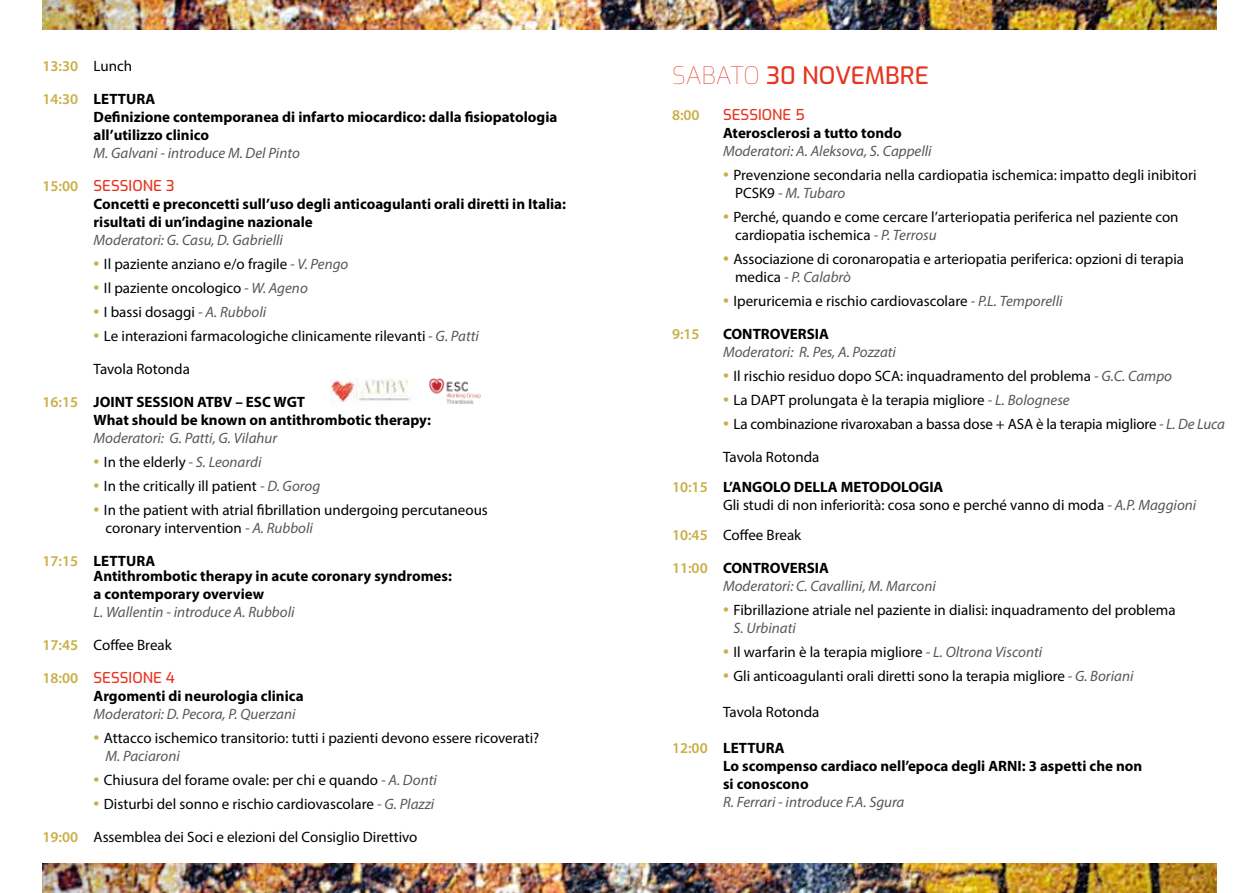
<style>
.page{position:relative;width:1259px;height:893px;background:#fff}
.page>*{position:absolute;margin:0;border:0;box-sizing:border-box;transform-origin:0 0}
.t1{font:500 24px "Exo";color:#e63621}
.t2{font:15px/18px "Myriad Pro";color:#000}
.t3{font:700 15px/18px "Myriad Pro";color:#000}
.t4{font:italic 15px/18px "Myriad Pro";color:#575756}
.t5{font:500 15px "Exo";color:#e63621}
.t6{font:600 15px "Myriad Pro";color:#caaf46}
.s1{font-weight:400;color:#000}
.s2{font-weight:600;color:#caaf46}
.s3{font-family:"Myriad Pro";font-weight:600;color:#caaf46}
.s4{font-size:21px;color:#caaf46}
.s5{font-style:italic;color:#575756}
.s6{font-weight:100}
.s7{font-weight:400}
.s8{font-weight:600;font-style:normal;color:#caaf46}
.s9{font-weight:700;font-style:normal;color:#000}
</style>
<div class="page">
<img style="left:43px;top:863px;width:1173px;height:30px">
<img style="left:43px;top:0;width:1173px;height:30px">
<img style="left:330px;top:378px;width:80px;height:25px">
<img style="left:429px;top:378px;width:52px;height:26px">
<p class="t6" style="left:43px;top:56px;width:91px">13:30 <span class="s1">Lunch</span></p>
<p class="t3" style="left:94px;top:89px;width:465px;text-indent:-51px"><span class="s2">14:30</span> LETTURA<br>Definizione contemporanea di infarto miocardico: dalla fisiopatologia all’utilizzo clinico</p>
<p class="t4" style="left:94px;top:144px;width:208px">M. Galvani - introduce M. Del Pinto</p>
<p class="t5" style="left:43px;top:174px;width:134px"><span class="s3">15:00</span> SESSIONE 3</p>
<p class="t3" style="left:94px;top:194px;width:474px">Concetti e preconcetti sull’uso degli anticoagulanti orali diretti in Italia: risultati di un’indagine nazionale</p>
<p class="t4" style="left:94px;top:231px;width:191px">Moderatori: G. Casu, D. Gabrielli</p>
<p class="t2" style="left:94px;top:255px;width:256px"><span class="s4">•</span> Il paziente anziano e/o fragile <span class="s5">- V. Pengo</span></p>
<p class="t2" style="left:94px;top:279px;width:216px"><span class="s4">•</span> Il paziente oncologico <span class="s5">- W. Ageno</span></p>
<p class="t2" style="left:94px;top:303px;width:174px"><span class="s4">•</span> I bassi dosaggi <span class="s5">- A. Rubboli</span></p>
<p class="t2" style="left:94px;top:327px;width:387px"><span class="s4">•</span> Le interazioni farmacologiche clinicamente rilevanti <span class="s5">- G. Patti</span></p>
<p class="t2" style="left:94px;top:360px;width:98px">Tavola Rotonda</p>
<p class="t3" style="left:94px;top:392px;width:339px;text-indent:-51px"><span class="s2">16:15</span> JOINT SESSION ATBV – ESC WGT<br>What should be known on antithrombotic therapy:</p>
<p class="t4" style="left:94px;top:429px;width:185px">Moderatori: G. Patti, G. Vilahur</p>
<p class="t2" style="left:94px;top:453px;width:169px"><span class="s4">•</span> In the elderly <span class="s5">- S. Leonardi</span></p>
<p class="t2" style="left:94px;top:477px;width:228px"><span class="s4">•</span> In the critically ill patient <span class="s5">- D. Gorog</span></p>
<p class="t2" style="left:106px;top:501px;width:384px;text-indent:-12px"><span class="s4">•</span> In the patient with atrial fibrillation undergoing percutaneous coronary intervention <span class="s5">- A. Rubboli</span></p>
<p class="t3" style="left:94px;top:553px;width:360px;line-height:15px;text-indent:-51px"><span class="s2">17:15</span> LETTURA<br>Antithrombotic therapy in acute coronary syndromes:</p>
<p class="t3" style="left:94px;top:584px;width:172px">a contemporary overview</p>
<p class="t4" style="left:94px;top:603px;width:202px">L. Wallentin - introduce A. Rubboli</p>
<p class="t2" style="left:43px;top:636px;width:131px"><span class="s2">17:45</span> Coffee Break</p>
<p class="t5" style="left:43px;top:666px;width:134px"><span class="s3">18:00</span> SESSIONE 4</p>
<p class="t3" style="left:94px;top:686px;width:211px">Argomenti di neurologia clinica</p>
<p class="t4" style="left:94px;top:705px;width:203px">Moderatori: D. Pecora, P. Querzani</p>
<p class="t2" style="left:106px;top:729px;width:435px;text-indent:-12px"><span class="s4">•</span> Attacco ischemico transitorio: tutti i pazienti devono essere ricoverati?<br><span class="s5">M. Paciaroni</span></p>
<p class="t2" style="left:94px;top:771px;width:345px"><span class="s4">•</span> Chiusura del forame ovale: per chi e quando <span class="s5">- A. Donti</span></p>
<p class="t2" style="left:94px;top:795px;width:342px"><span class="s4">•</span> Disturbi del sonno e rischio cardiovascolare <span class="s5">- G. Plazzi</span></p>
<p class="t2" style="left:43px;top:828px;width:376px"><span class="s2">19:00</span> Assemblea dei Soci e elezioni del Consiglio Direttivo</p>
<h1 class="t1" style="left:672px;top:57px;width:258px"><span class="s6">SABATO</span> 30 NOVEMBRE</h1>
<p class="t6" style="left:672px;top:105px;width:29px">8:00</p>
<p class="t5" style="left:723px;top:103px;width:83px">SESSIONE 5</p>
<p class="t3" style="left:723px;top:123px;width:180px">Aterosclerosi a tutto tondo</p>
<p class="t4" style="left:723px;top:141px;width:210px">Moderatori: A. Aleksova, S. Cappelli</p>
<p class="t2" style="left:735px;top:165px;width:463px;text-indent:-12px"><span class="s4">•</span> Prevenzione secondaria nella cardiopatia ischemica: impatto degli inibitori<br>PCSK9 <span class="s5">- M. Tubaro</span></p>
<p class="t2" style="left:735px;top:207px;width:445px;text-indent:-12px"><span class="s4">•</span> Perché, quando e come cercare l’arteriopatia periferica nel paziente con cardiopatia ischemica <span class="s5">- P. Terrosu</span></p>
<p class="t2" style="left:735px;top:249px;width:450px;text-indent:-12px"><span class="s4">•</span> Associazione di coronaropatia e arteriopatia periferica: opzioni di terapia medica <span class="s5">- P. Calabrò</span></p>
<p class="t2" style="left:723px;top:291px;width:341px"><span class="s4">•</span> Iperuricemia e rischio cardiovascolare <span class="s5">- P.L. Temporelli</span></p>
<p class="t6" style="left:672px;top:324px;width:29px">9:15</p>
<p class="t3" style="left:723px;top:324px;width:107px">CONTROVERSIA</p>
<p class="t4" style="left:723px;top:342px;width:174px">Moderatori: R. Pes, A. Pozzati</p>
<p class="t2" style="left:723px;top:366px;width:450px"><span class="s4">•</span> Il rischio residuo dopo SCA: inquadramento del problema <span class="s5">- G.C. Campo</span></p>
<p class="t2" style="left:723px;top:390px;width:348px"><span class="s4">•</span> La DAPT prolungata è la terapia migliore <span class="s5">- L. Bolognese</span></p>
<p class="t2" style="left:723px;top:414px;width:503px"><span class="s4">•</span> La combinazione rivaroxaban a bassa dose + ASA è la terapia migliore <span class="s5">- L. De Luca</span></p>
<p class="t3" style="left:672px;top:441px;width:273px;line-height:30px;text-indent:51px"><span class="s7">Tavola Rotonda<br></span><span class="s2">10:15</span> L’ANGOLO DELLA METODOLOGIA</p>
<p class="t2" style="left:672px;top:489px;width:526px;line-height:30px;text-indent:51px">Gli studi di non inferiorità: cosa sono e perché vanno di moda <span class="s5">- A.P. Maggioni<br></span><span class="s2">10:45</span> Coffee Break</p>
<p class="t4" style="left:723px;top:558px;width:214px;text-indent:-51px"><span class="s8">11:00</span> <span class="s9">CONTROVERSIA<br></span>Moderatori: C. Cavallini, M. Marconi</p>
<p class="t2" style="left:733px;top:600px;width:443px;text-indent:-10px"><span class="s4">•</span> Fibrillazione atriale nel paziente in dialisi: inquadramento del problema<br><span class="s5">S. Urbinati</span></p>
<p class="t2" style="left:723px;top:642px;width:321px"><span class="s4">•</span> Il warfarin è la terapia migliore <span class="s5">- L. Oltrona Visconti</span></p>
<p class="t2" style="left:723px;top:666px;width:412px"><span class="s4">•</span> Gli anticoagulanti orali diretti sono la terapia migliore <span class="s5">- G. Boriani</span></p>
<p class="t2" style="left:723px;top:702px;width:98px">Tavola Rotonda</p>
<p class="t3" style="left:723px;top:738px;width:421px;text-indent:-51px"><span class="s2">12:00</span> LETTURA<br>Lo scompenso cardiaco nell’epoca degli ARNI: 3 aspetti che non si conoscono</p>
<p class="t4" style="left:723px;top:792px;width:183px">R. Ferrari - introduce F.A. Sgura</p>
</div>
